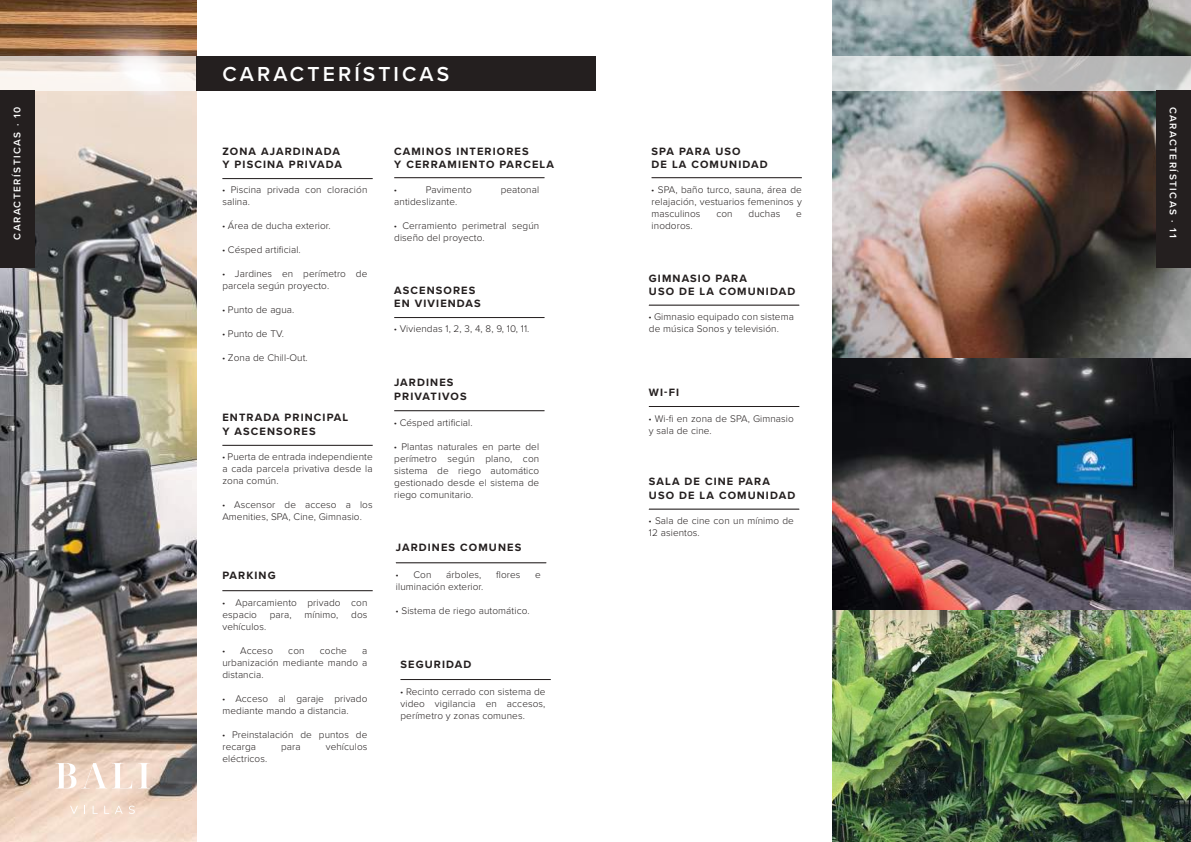
<style>
.page{position:relative;width:1191px;height:842px;background:#fff}
.page>*{position:absolute;margin:0;border:0;box-sizing:border-box;transform-origin:0 0}
.t1{font:600 21px "Proxima Nova";letter-spacing:.15em;color:#fff}
.t2{font:700 11px/13.2px "Proxima Nova";letter-spacing:.1em;color:#241f1f}
.t3{font:300 10px/12px "Proxima Nova";letter-spacing:.01em;color:#241f1f}
.t4{font:600 10px "Proxima Nova";letter-spacing:.15em;color:#fff}
.t5{font:10px "Proxima Nova Extrabld";color:#241f1f}
.s1{font-family:"Proxima Nova Extrabld";font-weight:400}
</style>
<div class="page">
<img style="left:0;top:0;width:196px;height:842px">
<img style="left:832px;top:609px;width:359px;height:233px">
<img style="left:832px;top:0;width:359px;height:358px">
<img style="left:832px;top:358px;width:359px;height:251px">
<svg style="left:0;top:56px;width:1191px;height:34px"></svg>
<div style="left:196px;top:56px;width:399px;height:34px;background:#241f1f"></div>
<div style="left:0;top:90px;width:34px;height:178px;background:#241f1f"></div>
<div style="left:1156px;top:90px;width:35px;height:178px;background:#241f1f"></div>
<svg style="left:56px;top:763px;width:76px;height:25px"></svg>
<svg style="left:138px;top:763px;width:12px;height:25px"></svg>
<svg style="left:70px;top:806px;width:8px;height:8px"></svg>
<svg style="left:93px;top:806px;width:5px;height:8px"></svg>
<svg style="left:104px;top:806px;width:5px;height:8px"></svg>
<svg style="left:115px;top:806px;width:8px;height:8px"></svg>
<svg style="left:129px;top:806px;width:6px;height:8px"></svg>
<hr style="left:400px;top:679px;width:151px;height:1px;background:#241f1f">
<hr style="left:396px;top:563px;width:150px;height:1px;background:#241f1f">
<hr style="left:222px;top:590px;width:151px;height:1px;background:#241f1f">
<hr style="left:222px;top:445px;width:151px;height:1px;background:#241f1f">
<hr style="left:394px;top:178px;width:150px;height:1px;background:#241f1f">
<hr style="left:651px;top:178px;width:151px;height:1px;background:#241f1f">
<hr style="left:649px;top:305px;width:150px;height:1px;background:#241f1f">
<hr style="left:649px;top:509px;width:150px;height:1px;background:#241f1f">
<hr style="left:649px;top:406px;width:150px;height:1px;background:#241f1f">
<hr style="left:222px;top:178px;width:151px;height:1px;background:#241f1f">
<hr style="left:394px;top:317px;width:150px;height:1px;background:#241f1f">
<hr style="left:394px;top:411px;width:150px;height:1px;background:#241f1f">
<h1 class="t1" style="left:222px;top:58px;width:228px">CARACTERÍSTICAS</h1>
<p class="t4" style="left:10px;top:240px;width:134px;rotate:-90deg">CARACTERÍSTICAS · 10</p>
<p class="t4" style="left:1180px;top:107px;width:132px;rotate:90deg">CARACTERÍSTICAS · 11</p>
<p class="t2" style="left:222px;top:144px;width:121px">ZONA AJARDINADA<br>Y PISCINA PRIVADA</p>
<p class="t2" style="left:394px;top:144px;width:161px">CAMINOS INTERIORES<br>Y CERRAMIENTO PARCELA</p>
<p class="t2" style="left:651px;top:144px;width:117px">SPA PARA USO<br>DE LA COMUNIDAD</p>
<p class="t3" style="left:651px;top:183px;width:152px;text-align:justify"><span class="s1">·</span> SPA, baño turco, sauna, área de relajación, vestuarios femeninos y masculinos</p>
<p class="t5" style="left:394px;top:182px;width:4px">·</p>
<p class="t3" style="left:426px;top:183px;width:47px">Pavimento</p>
<p class="t3" style="left:501px;top:183px;width:40px">peatonal</p>
<p class="t3" style="left:394px;top:195px;width:64px">antideslizante.</p>
<p class="t3" style="left:394px;top:219px;width:146px"><span class="s1">·</span> Cerramiento perimetral según diseño del proyecto.</p>
<p class="t3" style="left:222px;top:184px;width:146px"><span class="s1">·</span> Piscina privada con cloración salina.</p>
<p class="t3" style="left:222px;top:220px;width:110px"><span class="s1">·</span> Área de ducha exterior.</p>
<p class="t3" style="left:222px;top:244px;width:80px"><span class="s1">·</span> Césped artificial.</p>
<p class="t3" style="left:222px;top:268px;width:146px"><span class="s1">·</span> Jardines en perímetro de parcela según proyecto.</p>
<p class="t3" style="left:222px;top:304px;width:74px"><span class="s1">·</span> Punto de agua.</p>
<p class="t3" style="left:222px;top:328px;width:63px"><span class="s1">·</span> Punto de TV.</p>
<p class="t3" style="left:222px;top:352px;width:87px"><span class="s1">·</span> Zona de Chill-Out.</p>
<p class="t3" style="left:716px;top:207px;width:18px">con</p>
<p class="t3" style="left:748px;top:207px;width:33px">duchas</p>
<p class="t3" style="left:796px;top:207px;width:7px">e</p>
<p class="t3" style="left:651px;top:219px;width:43px">inodoros.</p>
<p class="t2" style="left:649px;top:271px;width:148px">GIMNASIO PARA<br>USO DE LA COMUNIDAD</p>
<p class="t2" style="left:394px;top:283px;width:88px">ASCENSORES<br>EN VIVIENDAS</p>
<p class="t3" style="left:649px;top:311px;width:146px"><span class="s1">·</span> Gimnasio equipado con sistema de música Sonos y televisión.</p>
<p class="t3" style="left:394px;top:323px;width:137px"><span class="s1">·</span> Viviendas 1, 2, 3, 4, 8, 9, 10, 11.</p>
<p class="t2" style="left:222px;top:411px;width:127px">ENTRADA PRINCIPAL<br>Y ASCENSORES</p>
<p class="t3" style="left:222px;top:450px;width:152px;text-align:justify"><span class="s1">·</span> Puerta de entrada independiente a cada parcela privativa desde la zona común.</p>
<p class="t3" style="left:222px;top:498px;width:152px"><span class="s1">·</span> Ascensor de acceso a los<br>Amenities, SPA, Cine, Gimnasio.</p>
<p class="t2" style="left:222px;top:569px;width:55px">PARKING</p>
<p class="t3" style="left:222px;top:596px;width:146px"><span class="s1">·</span> Aparcamiento privado con espacio</p>
<p class="t3" style="left:270px;top:608px;width:23px">para,</p>
<p class="t3" style="left:304px;top:608px;width:35px">mínimo,</p>
<p class="t3" style="left:351px;top:608px;width:18px">dos</p>
<p class="t3" style="left:222px;top:620px;width:45px">vehículos.</p>
<p class="t3" style="left:222px;top:644px;width:52px"><span class="s1">·</span> Acceso</p>
<p class="t3" style="left:288px;top:644px;width:18px">con</p>
<p class="t3" style="left:320px;top:644px;width:29px">coche</p>
<p class="t3" style="left:222px;top:644px;width:146px;text-align:justify;text-indent:140px">a urbanización mediante mando a distancia.</p>
<p class="t3" style="left:222px;top:692px;width:146px"><span class="s1">·</span> Acceso al garaje privado mediante mando a distancia.</p>
<p class="t3" style="left:222px;top:728px;width:146px"><span class="s1">·</span> Preinstalación de puntos de recarga</p>
<p class="t3" style="left:281px;top:740px;width:21px">para</p>
<p class="t3" style="left:326px;top:740px;width:43px">vehículos</p>
<p class="t3" style="left:222px;top:752px;width:46px">eléctricos.</p>
<p class="t2" style="left:394px;top:376px;width:74px">JARDINES<br>PRIVATIVOS</p>
<p class="t3" style="left:394px;top:416px;width:80px"><span class="s1">·</span> Césped artificial.</p>
<p class="t3" style="left:394px;top:440px;width:146px;text-align:justify"><span class="s1">·</span> Plantas naturales en parte del perímetro según plano, con sistema de riego automático gestionado desde el sistema de riego comunitario.</p>
<p class="t2" style="left:396px;top:541px;width:127px">JARDINES COMUNES</p>
<p class="t3" style="left:396px;top:568px;width:37px"><span class="s1">·</span> Con</p>
<p class="t3" style="left:446px;top:568px;width:37px">árboles,</p>
<p class="t3" style="left:496px;top:568px;width:26px">flores</p>
<p class="t3" style="left:535px;top:568px;width:7px">e</p>
<p class="t3" style="left:396px;top:580px;width:89px">iluminación exterior.</p>
<p class="t3" style="left:396px;top:604px;width:135px"><span class="s1">·</span> Sistema de riego automático.</p>
<p class="t2" style="left:400px;top:657px;width:72px">SEGURIDAD</p>
<p class="t3" style="left:400px;top:685px;width:146px;text-align:justify"><span class="s1">·</span> Recinto cerrado con sistema de video vigilancia en accesos, perímetro y zonas comunes.</p>
<p class="t2" style="left:649px;top:385px;width:32px">WI-FI</p>
<p class="t3" style="left:649px;top:412px;width:146px"><span class="s1">·</span> Wi-fi en zona de SPA, Gimnasio y sala de cine.</p>
<p class="t2" style="left:649px;top:475px;width:148px">SALA DE CINE PARA<br>USO DE LA COMUNIDAD</p>
<p class="t3" style="left:649px;top:514px;width:146px"><span class="s1">·</span> Sala de cine con un mínimo de<br>12 asientos.</p>
</div>
